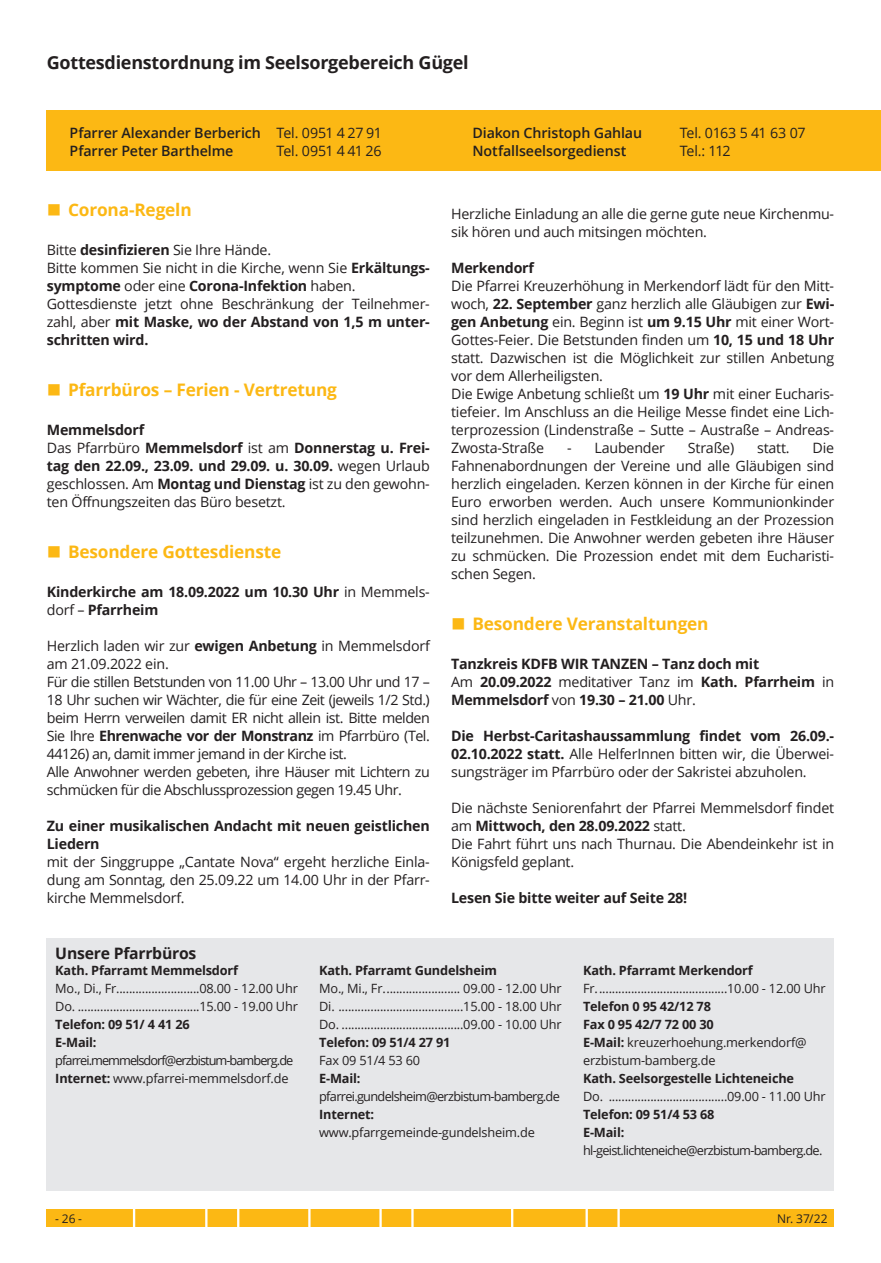
<style>
.page{position:relative;width:881px;height:1263px;background:#fff}
.page>*{position:absolute;margin:0;border:0;box-sizing:border-box;transform-origin:0 0}
.t1{font:700 18px "Open Sans";letter-spacing:-.015em;color:#231f20}
.t2{font:700 17.25px "Open Sans";letter-spacing:-.01em;color:#fcb814}
.t3{font:700 15.75px "Open Sans";letter-spacing:-.015em;color:#231f20}
.t4{font:14.25px/18px "Open Sans";letter-spacing:-.015em;color:#231f20}
.t5{font:700 14.25px/18px "Open Sans";letter-spacing:-.015em;color:#231f20}
.t6{font:14.25px/18px "Open Sans";letter-spacing:-.035em;color:#231f20}
.t7{font:600 14.25px/18px "Open Sans";letter-spacing:-.005em;color:#231f20}
.t8{font:12.75px/18px "Open Sans";letter-spacing:-.015em;color:#231f20}
.t9{font:700 12.75px/18px "Open Sans";letter-spacing:-.015em;color:#231f20}
.t10{font:12.75px "Open Sans";letter-spacing:-.055em;color:#231f20}
.t11{font:12.75px/18px "Open Sans";letter-spacing:-.075em;color:#231f20}
.t12{font:12px "Open Sans";color:#231f20}
.s1{font-weight:400}
.s2{font-weight:700}
</style>
<div class="page">
<div style="left:47px;top:1210px;width:786px;height:17px;background:#fcb814"></div>
<svg style="left:133px;top:1210px;width:2px;height:17px"></svg>
<svg style="left:205px;top:1210px;width:2px;height:17px"></svg>
<svg style="left:237px;top:1210px;width:2px;height:17px"></svg>
<svg style="left:308px;top:1210px;width:2px;height:17px"></svg>
<svg style="left:379px;top:1210px;width:2px;height:17px"></svg>
<svg style="left:411px;top:1210px;width:2px;height:17px"></svg>
<svg style="left:511px;top:1210px;width:2px;height:17px"></svg>
<svg style="left:585px;top:1210px;width:2px;height:17px"></svg>
<svg style="left:617px;top:1210px;width:2px;height:17px"></svg>
<div style="left:47px;top:110px;width:833px;height:61px;background:#fcb814"></div>
<div style="left:47px;top:939px;width:786px;height:252px;background:#e6e7e9"></div>
<p class="t1" style="left:47px;top:50px;width:423px">Gottesdienstordnung im Seelsorgebereich Gügel</p>
<p class="t7" style="left:69px;top:124px;width:314px">Pfarrer Alexander Berberich <span class="s1">Tel. 0951 4 27 91<br></span>Pfarrer Peter Barthelme</p>
<p class="t4" style="left:276px;top:141px;width:106px">Tel. 0951 4 41 26</p>
<p class="t2" style="left:47px;top:198px;width:146px">■ Corona-Regeln</p>
<p class="t4" style="left:47px;top:240px;width:384px">Bitte <span class="s2">desinfizieren</span> Sie Ihre Hände.<br>Bitte kommen Sie nicht in die Kirche, wenn Sie <span class="s2">Erkältungs&shy;symptome</span> oder eine <span class="s2">Corona-Infektion</span> haben.<br>Gottesdienste jetzt ohne Beschränkung der Teilnehmer&shy;zahl, aber <span class="s2">mit Maske, wo der Abstand von 1,5 m unter&shy;schritten wird.</span></p>
<p class="t2" style="left:47px;top:378px;width:291px">■ Pfarrbüros – Ferien - Vertretung</p>
<p class="t5" style="left:47px;top:420px;width:384px">Memmelsdorf<br><span class="s1">Das Pfarrbüro</span> Memmelsdorf <span class="s1">ist am</span> Donnerstag u. Frei&shy;tag den 22.09., 23.09. und 29.09. u. 30.09. <span class="s1">wegen Urlaub geschlossen. Am</span> Montag und Dienstag <span class="s1">ist zu den gewohn&shy;ten Öffnungszeiten das Büro besetzt.</span></p>
<p class="t2" style="left:47px;top:540px;width:236px">■ Besondere Gottesdienste</p>
<p class="t5" style="left:47px;top:582px;width:384px">Kinderkirche am 18.09.2022 um 10.30 Uhr <span class="s1">in Memmels&shy;dorf –</span> Pfarrheim</p>
<p class="t6" style="left:47px;top:636px;width:384px">Herzlich laden wir zur <span class="s2">ewigen Anbetung</span> in Memmelsdorf am 21.09.2022 ein.<br>Für die stillen Betstunden von 11.00 Uhr – 13.00 Uhr und 17 – 18 Uhr suchen wir Wächter, die für eine Zeit (jeweils 1/2 Std.) beim Herrn verweilen damit ER nicht allein ist. Bitte melden Sie Ihre <span class="s2">Ehrenwache vor der Monstranz</span> im Pfarrbüro (Tel.<br>44126) an, damit immer jemand in der Kirche ist.<br>Alle Anwohner werden gebeten, ihre Häuser mit Lichtern zu schmücken für die Abschlussprozession gegen 19.45 Uhr.</p>
<p class="t5" style="left:47px;top:816px;width:384px">Zu einer musikalischen Andacht mit neuen geistlichen<br>Liedern</p>
<p class="t4" style="left:47px;top:852px;width:384px;text-align:justify">mit der Singgruppe „Cantate Nova“ ergeht herzliche Einla&shy;dung am Sonntag, den 25.09.22 um 14.00 Uhr in der Pfarr&shy;kirche Memmelsdorf.</p>
<p class="t7" style="left:472px;top:124px;width:171px">Diakon Christoph Gahlau</p>
<p class="t4" style="left:679px;top:124px;width:128px">Tel. 0163 5 41 63 07</p>
<p class="t7" style="left:472px;top:142px;width:155px">Notfallseelsorgedienst</p>
<p class="t4" style="left:679px;top:141px;width:52px">Tel.: 112</p>
<p class="t4" style="left:451px;top:204px;width:384px">Herzliche Einladung an alle die gerne gute neue Kirchenmu&shy;sik hören und auch mitsingen möchten.</p>
<p class="t5" style="left:451px;top:258px;width:84px">Merkendorf</p>
<p class="t4" style="left:451px;top:276px;width:384px">Die Pfarrei Kreuzerhöhung in Merkendorf lädt für den Mitt&shy;woch, <span class="s2">22. September</span> ganz herzlich alle Gläubigen zur <span class="s2">Ewi&shy;gen Anbetung</span> ein. Beginn ist <span class="s2">um 9.15 Uhr</span> mit einer Wort-Gottes-Feier. Die Betstunden finden um <span class="s2">10, 15 und 18 Uhr </span>statt. Dazwischen ist die Möglichkeit zur stillen Anbetung vor dem Allerheiligsten.<br>Die Ewige Anbetung schließt um <span class="s2">19 Uhr</span> mit einer Eucharis&shy;tiefeier. Im Anschluss an die Heilige Messe findet eine Lich&shy;terprozession (Lindenstraße – Sutte – Austraße – Andreas-Zwosta-Straße</p>
<p class="t4" style="left:567px;top:438px;width:99px">- Laubender</p>
<p class="t4" style="left:687px;top:438px;width:48px">Straße)</p>
<p class="t4" style="left:756px;top:438px;width:34px">statt.</p>
<p class="t4" style="left:451px;top:438px;width:384px;text-align:justify;text-indent:361px">Die Fahnenabordnungen der Vereine und alle Gläubigen sind herzlich eingeladen. Kerzen können in der Kirche für einen Euro erworben werden. Auch unsere Kommunionkinder sind herzlich eingeladen in Festkleidung an der Prozession teilzunehmen. Die Anwohner werden gebeten ihre Häuser zu schmücken. Die Prozession endet mit dem Eucharisti&shy;schen Segen.</p>
<p class="t2" style="left:451px;top:612px;width:259px">■ Besondere Veranstaltungen</p>
<p class="t5" style="left:451px;top:654px;width:384px">Tanzkreis KDFB WIR TANZEN – Tanz doch mit<br><span class="s1">Am</span> 20.09.2022 <span class="s1">meditativer Tanz im</span> Kath. Pfarrheim <span class="s1">in<br></span>Memmelsdorf <span class="s1">von</span> 19.30 – 21.00 <span class="s1">Uhr.</span></p>
<p class="t4" style="left:451px;top:726px;width:384px;text-align:justify"><span class="s2">Die Herbst-Caritashaussammlung findet vom 26.09.- 02.10.2022 statt.</span> Alle HelferInnen bitten wir, die Überwei&shy;sungsträger im Pfarrbüro oder der Sakristei abzuholen.</p>
<p class="t4" style="left:451px;top:798px;width:384px">Die nächste Seniorenfahrt der Pfarrei Memmelsdorf findet am <span class="s2">Mittwoch, den 28.09.2022</span> statt.<br>Die Fahrt führt uns nach Thurnau. Die Abendeinkehr ist in Königsfeld geplant.</p>
<p class="t5" style="left:451px;top:888px;width:237px">Lesen Sie bitte weiter auf Seite 28!</p>
<p class="t3" style="left:55px;top:942px;width:143px">Unsere Pfarrbüros</p>
<p class="t9" style="left:55px;top:961px;width:184px">Kath. Pfarramt Memmelsdorf</p>
<p class="t8" style="left:55px;top:979px;width:66px">Mo., Di., Fr.</p>
<p class="t8" style="left:199px;top:979px;width:100px">08.00 - 12.00 Uhr</p>
<p class="t8" style="left:55px;top:997px;width:22px">Do.</p>
<p class="t8" style="left:199px;top:997px;width:100px">15.00 - 19.00 Uhr</p>
<p class="t9" style="left:55px;top:1015px;width:136px">Telefon: 09 51/ 4 41 26<br>E-Mail:</p>
<p class="t11" style="left:55px;top:1051px;width:239px">pfarrei.memmelsdorf@erzbistum-bamberg.de<br><span class="s2">Internet:</span> www.pfarrei-memmelsdorf.de</p>
<p class="t9" style="left:319px;top:961px;width:179px">Kath. Pfarramt Gundelsheim</p>
<p class="t8" style="left:319px;top:979px;width:68px">Mo., Mi., Fr.</p>
<p class="t8" style="left:463px;top:979px;width:100px">09.00 - 12.00 Uhr</p>
<p class="t8" style="left:319px;top:997px;width:17px">Di.</p>
<p class="t8" style="left:463px;top:997px;width:100px">15.00 - 18.00 Uhr</p>
<p class="t8" style="left:319px;top:1015px;width:22px">Do.</p>
<p class="t8" style="left:463px;top:1015px;width:100px">09.00 - 10.00 Uhr</p>
<p class="t9" style="left:319px;top:1033px;width:133px">Telefon: 09 51/4 27 91</p>
<p class="t8" style="left:319px;top:1051px;width:102px">Fax 09 51/4 53 60</p>
<p class="t9" style="left:319px;top:1069px;width:43px">E-Mail:</p>
<p class="t10" style="left:319px;top:1087px;width:242px">pfarrei.gundelsheim@erzbistum-bamberg.de</p>
<p class="t9" style="left:319px;top:1105px;width:57px">Internet:</p>
<p class="t8" style="left:319px;top:1123px;width:217px">www.pfarrgemeinde-gundelsheim.de</p>
<p class="t9" style="left:583px;top:961px;width:171px">Kath. Pfarramt Merkendorf</p>
<p class="t8" style="left:583px;top:979px;width:16px">Fr.</p>
<p class="t8" style="left:726px;top:979px;width:100px">10.00 - 12.00 Uhr</p>
<p class="t8" style="left:583px;top:997px;width:225px"><span class="s2">Telefon 0 95 42/12 78<br>Fax 0 95 42/7 72 00 30<br>E-Mail:</span> kreuzerhoehung.merkendorf@ erzbistum-bamberg.de</p>
<p class="t9" style="left:583px;top:1069px;width:212px">Kath. Seelsorgestelle Lichteneiche</p>
<p class="t8" style="left:583px;top:1087px;width:22px">Do.</p>
<p class="t8" style="left:726px;top:1087px;width:100px">09.00 - 11.00 Uhr</p>
<p class="t9" style="left:583px;top:1105px;width:133px">Telefon: 09 51/4 53 68<br>E-Mail:</p>
<p class="t10" style="left:583px;top:1141px;width:241px">hl-geist.lichteneiche@erzbistum-bamberg.de.</p>
<p class="t12" style="left:55px;top:1211px;width:28px">- 26 -</p>
<p class="t12" style="left:776px;top:1211px;width:52px">Nr. 37/22</p>
</div>
